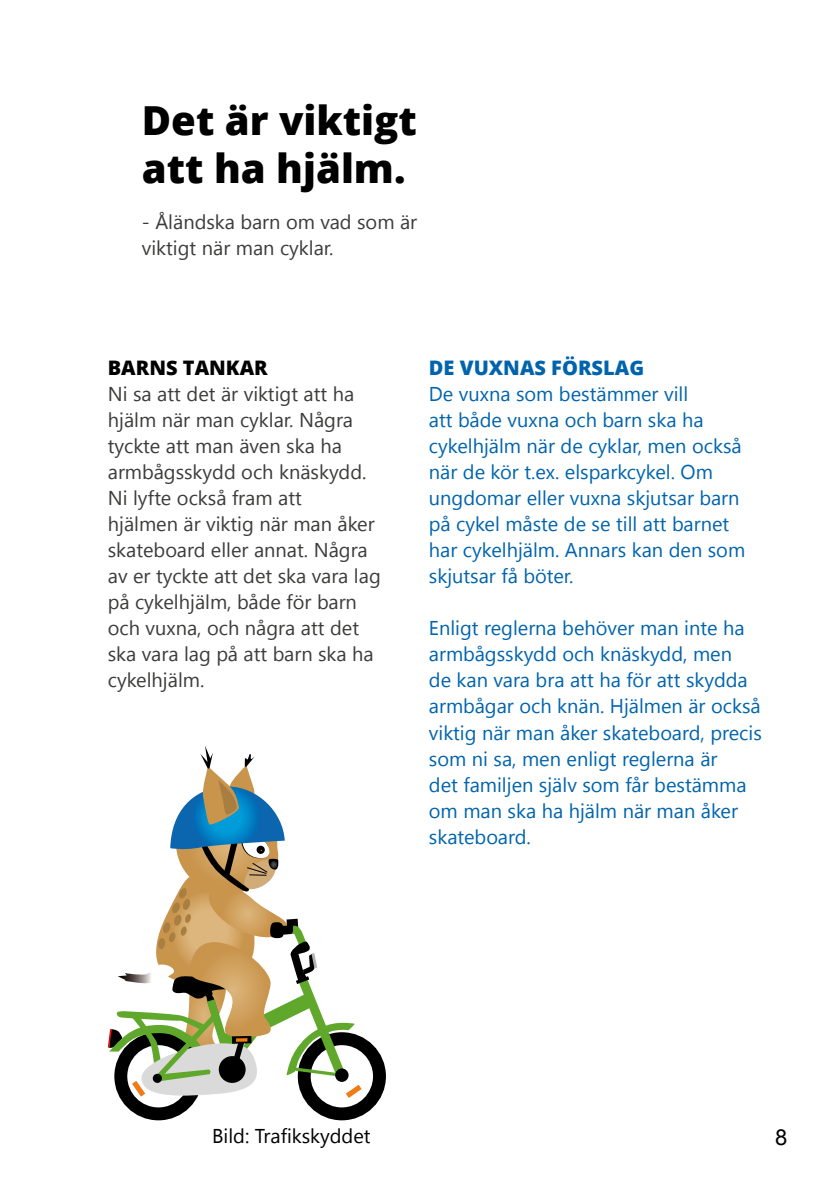
<style>
.page{position:relative;width:840px;height:1191px;background:#fff}
.page>*{position:absolute;margin:0;border:0;box-sizing:border-box;transform-origin:0 0}
.t1{font:800 40px/48px "Open Sans";color:#000}
.t2{font:22px "Arial";color:#000}
.t3{font:20px/26px "Segoe UI";color:#0064ad}
.t4{font:20px/26px "Segoe UI";color:#3c3c3b}
.t5{font:20px "Segoe UI";color:#000}
.t6{font:800 20px "Open Sans";color:#0064ad}
.t7{font:800 20px "Open Sans";color:#000}
</style>
<div class="page">
<svg style="left:108px;top:746px;width:278px;height:375px"></svg>
<hr style="left:839px;top:0;width:1px;height:1191px;background:#0064ad">
<h1 class="t1" style="left:142px;top:95px;width:276px">Det är viktigt att ha hjälm.</h1>
<p class="t4" style="left:142px;top:208px;width:277px">- Åländska barn om vad som är viktigt när man cyklar.</p>
<p class="t7" style="left:108px;top:353px;width:161px">BARNS TANKAR</p>
<p class="t4" style="left:108px;top:380px;width:274px">Ni sa att det är viktigt att ha hjälm när man cyklar. Några tyckte att man även ska ha armbågsskydd och knäskydd.<br>Ni lyfte också fram att<br>hjälmen är viktig när man åker skateboard eller annat. Några av er tyckte att det ska vara lag på cykelhjälm, både för barn och vuxna, och några att det ska vara lag på att barn ska ha cykelhjälm.</p>
<p class="t6" style="left:428px;top:353px;width:217px">DE VUXNAS FÖRSLAG</p>
<p class="t3" style="left:428px;top:380px;width:318px">De vuxna som bestämmer vill<br>att både vuxna och barn ska ha cykelhjälm när de cyklar, men också när de kör t.ex. elsparkcykel. Om ungdomar eller vuxna skjutsar barn på cykel måste de se till att barnet har cykelhjälm. Annars kan den som skjutsar få böter.</p>
<p class="t3" style="left:428px;top:614px;width:334px">Enligt reglerna behöver man inte ha armbågsskydd och knäskydd, men<br>de kan vara bra att ha för att skydda armbågar och knän. Hjälmen är också viktig när man åker skateboard, precis som ni sa, men enligt reglerna är<br>det familjen själv som får bestämma om man ska ha hjälm när man åker skateboard.</p>
<p class="t5" style="left:212px;top:1122px;width:160px">Bild: Trafikskyddet</p>
<p class="t2" style="left:774px;top:1122px;width:14px">8</p>
</div>
